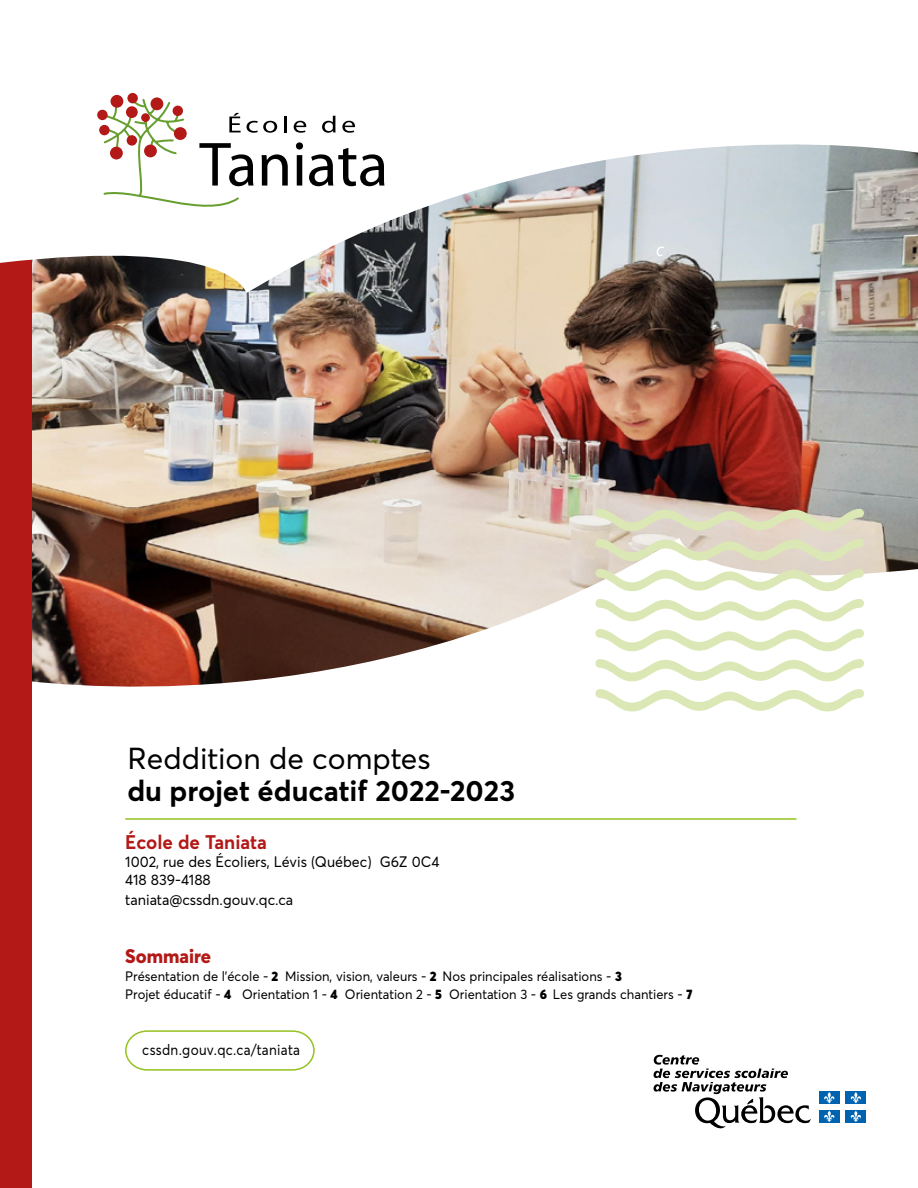
<style>
.page{position:relative;width:918px;height:1188px;background:#fff}
.page>*{position:absolute;margin:0;border:0;box-sizing:border-box;transform-origin:0 0}
.t1{font:30px "Averta";color:#000}
.t2{font:700 28.95px "Averta";color:#000}
.t3{font:700 19.5px "Averta";color:#b21917;scale:.96 1}
.t4{font:800 19.5px "Averta";color:#b21917;scale:.96 1}
.t5{font:15px/18px "Averta";color:#000;scale:.96 1}
.t6{font:15px "Averta";letter-spacing:.025em;color:#000;scale:.9 1}
.t7{font:13.5px/18px "Averta";color:#000;scale:.96 1}
.s1{font-weight:900}
</style>
<div class="page">
<img style="left:31px;top:293px;width:887px;height:245px">
<svg style="left:31px;top:538px;width:887px;height:314px"></svg>
<div style="left:0;top:249px;width:31px;height:939px;background:#b21917"></div>
<svg style="left:654px;top:1055px;width:157px;height:74px"></svg>
<div style="left:819px;top:1091px;width:21px;height:13px;background:#0063af"></div>
<svg style="left:824px;top:1092px;width:11px;height:11px"></svg>
<div style="left:846px;top:1091px;width:20px;height:13px;background:#0063af"></div>
<svg style="left:850px;top:1092px;width:11px;height:11px"></svg>
<div style="left:819px;top:1110px;width:21px;height:13px;background:#0063af"></div>
<svg style="left:824px;top:1111px;width:11px;height:11px"></svg>
<div style="left:846px;top:1110px;width:20px;height:13px;background:#0063af"></div>
<svg style="left:850px;top:1111px;width:11px;height:11px"></svg>
<svg style="left:125px;top:1030px;width:190px;height:41px"></svg>
<hr style="left:125px;top:818px;width:672px;height:2px;background:#95c11f">
<svg style="left:595px;top:509px;width:269px;height:24px;background:#dad6bd"></svg>
<svg style="left:595px;top:539px;width:269px;height:24px;background:#e0dec6"></svg>
<svg style="left:595px;top:569px;width:269px;height:24px"></svg>
<svg style="left:595px;top:599px;width:269px;height:24px"></svg>
<svg style="left:595px;top:629px;width:269px;height:24px"></svg>
<svg style="left:595px;top:659px;width:269px;height:24px"></svg>
<svg style="left:595px;top:689px;width:269px;height:24px"></svg>
<svg style="left:0;top:93px;width:918px;height:200px"></svg>
<svg style="left:294px;top:121px;width:12px;height:12px"></svg>
<svg style="left:322px;top:116px;width:14px;height:17px"></svg>
<svg style="left:342px;top:121px;width:13px;height:12px"></svg>
<svg style="left:296px;top:142px;width:7px;height:44px"></svg>
<svg style="left:309px;top:148px;width:75px;height:38px"></svg>
<svg style="left:102px;top:97px;width:186px;height:122px"></svg>
<div style="left:97px;top:110px;width:11px;height:10px;background:#b21917;border-radius:50%"></div>
<div style="left:126px;top:106px;width:12px;height:12px;background:#b21917;border-radius:50%"></div>
<div style="left:99px;top:125px;width:11px;height:10px;background:#b21917;border-radius:50%"></div>
<div style="left:127px;top:135px;width:10px;height:11px;background:#b21917;border-radius:50%"></div>
<div style="left:141px;top:113px;width:9px;height:9px;background:#b21917;border-radius:50%"></div>
<div style="left:173px;top:106px;width:10px;height:10px;background:#b21917;border-radius:50%"></div>
<div style="left:127px;top:93px;width:11px;height:10px;background:#b21917;border-radius:50%"></div>
<div style="left:111px;top:95px;width:12px;height:13px;background:#b21917;border-radius:50%"></div>
<div style="left:151px;top:97px;width:12px;height:13px;background:#b21917;border-radius:50%"></div>
<div style="left:174px;top:127px;width:13px;height:13px;background:#b21917;border-radius:50%"></div>
<div style="left:144px;top:145px;width:13px;height:12px;background:#b21917;border-radius:50%"></div>
<div style="left:110px;top:147px;width:13px;height:12px;background:#b21917;border-radius:50%"></div>
<h1 class="t1" style="left:128px;top:740px;width:305px">Reddition de comptes</h1>
<h2 class="t2" style="left:127px;top:773px;width:389px">du projet éducatif 2022-2023</h2>
<h3 class="t3" style="left:125px;top:830px;width:149px">École de Taniata</h3>
<p class="t5" style="left:125px;top:853px;width:329px">1002, rue des Écoliers, Lévis (Québec) G6Z 0C4<br>418 839-4188</p>
<p class="t5" style="left:125px;top:890px;width:176px">taniata@cssdn.gouv.qc.ca</p>
<h3 class="t4" style="left:125px;top:943px;width:91px">Sommaire</h3>
<p class="t7" style="left:125px;top:967px;width:592px">Présentation de l’école - <span class="s1">2</span> Mission, vision, valeurs - <span class="s1">2</span> Nos principales réalisations - <span class="s1">3<br></span>Projet éducatif - <span class="s1">4</span> Orientation 1 - <span class="s1">4</span> Orientation 2 - <span class="s1">5</span> Orientation 3 - <span class="s1">6</span> Les grands chantiers - <span class="s1">7</span></p>
<p class="t6" style="left:142px;top:1041px;width:177px">cssdn.gouv.qc.ca/taniata</p>
</div>
